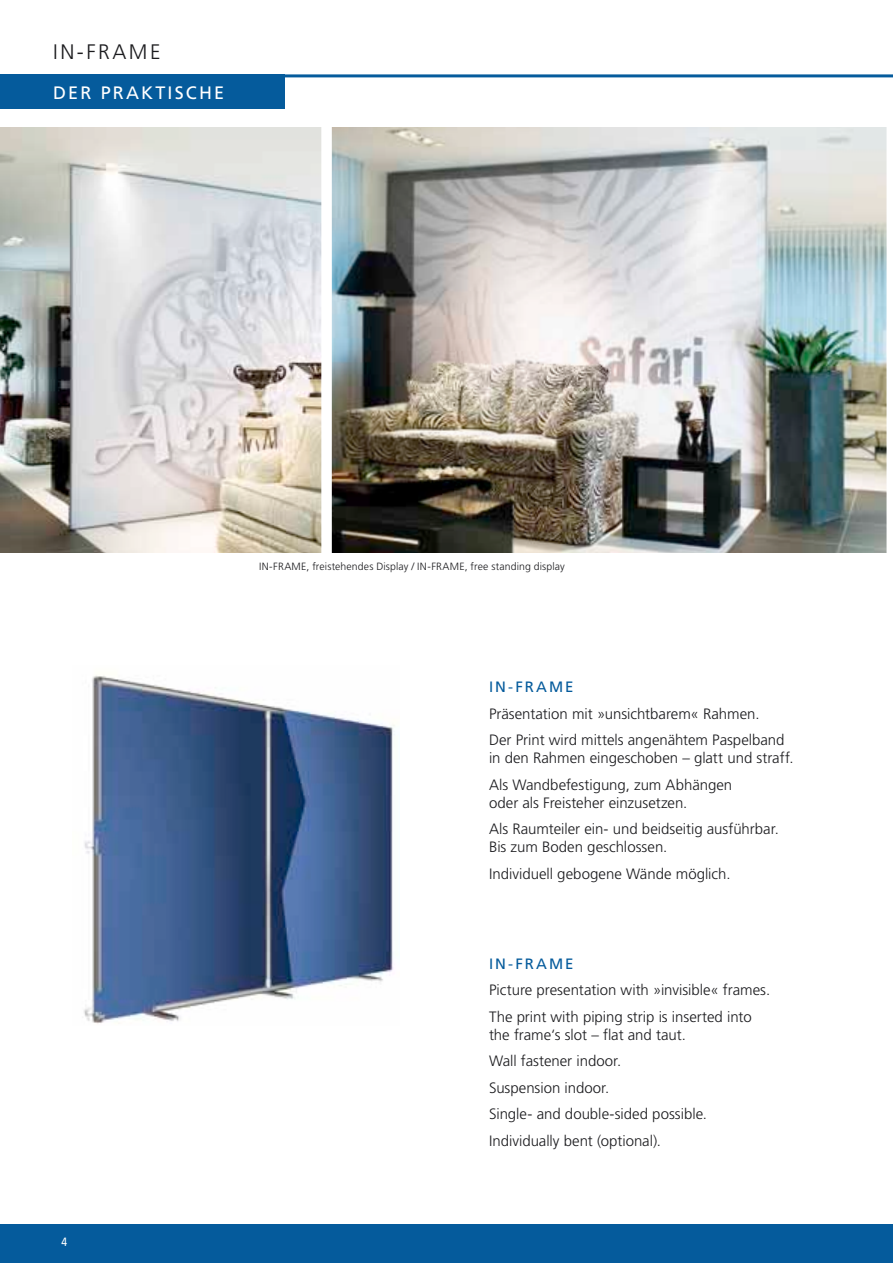
<style>
.page{position:relative;width:893px;height:1263px;background:#fff}
.page>*{position:absolute;margin:0;border:0;box-sizing:border-box;transform-origin:0 0}
.t1{font:300 21px "Frutiger";letter-spacing:.12em;color:#1b1b1e}
.t2{font:18px "Frutiger";color:#fff}
.t3{font:300 15px/26.5px "Frutiger";color:#1b1b1e}
.t4{font:15px "Frutiger";letter-spacing:.13em;color:#055b9c}
.t5{font:12px "Frutiger";color:#fff;scale:.85 1}
.t6{font:300 10.5px "Frutiger";letter-spacing:.01em;color:#1b1b1e}
</style>
<div class="page">
<div style="left:0;top:1225px;width:893px;height:38px;background:#055b9c"></div>
<img style="left:0;top:128px;width:886px;height:425px">
<img style="left:84px;top:675px;width:311px;height:349px">
<div style="left:321px;top:111px;width:11px;height:446px;background:#fff"></div>
<hr style="left:0;top:74px;width:893px;height:3px;background:#055b9c">
<div style="left:0;top:74px;width:285px;height:34px;background:#055b9c"></div>
<h1 class="t1" style="left:53px;top:40px;width:109px">in-frame</h1>
<p class="t2" style="left:53px;top:82px;width:170px">DER PRAKTISCHE</p>
<p class="t5" style="left:62px;top:1235px;width:8px">4</p>
<p class="t6" style="left:259px;top:560px;width:180px">I n-Frame, freistehendes Display / IN -FRAME</p>
<p class="t6" style="left:465px;top:560px;width:101px">, free standing display</p>
<p class="t4" style="left:489px;top:678px;width:86px">IN-FRAME</p>
<p class="t3" style="left:489px;top:700px;width:297px">Präsentation mit »unsichtbarem« Rahmen.<br>Der Print wird mittels angenähtem Paspelband</p>
<p class="t3" style="left:489px;top:745px;width:306px">in den Rahmen eingeschoben – glatt und straff.<br>Als Wandbefestigung, zum Abhängen</p>
<p class="t3" style="left:489px;top:789px;width:291px">oder als Freisteher einzusetzen.<br>Als Raumteiler ein- und beidseitig ausführbar.</p>
<p class="t3" style="left:489px;top:834px;width:243px">Bis zum Boden geschlossen.<br>I ndividuell gebogene Wände möglich.</p>
<p class="t4" style="left:489px;top:954px;width:86px">IN-FRAME</p>
<p class="t3" style="left:489px;top:976px;width:283px">Picture presentation with »invisible« frames.<br>The print with piping strip is inserted into</p>
<p class="t3" style="left:489px;top:1021px;width:220px">the frame‘s slot – flat and taut.<br>Wall fastener indoor.<br>Suspension indoor.<br>Single- and double-sided possible.<br>I ndividually bent (optional).</p>
</div>
